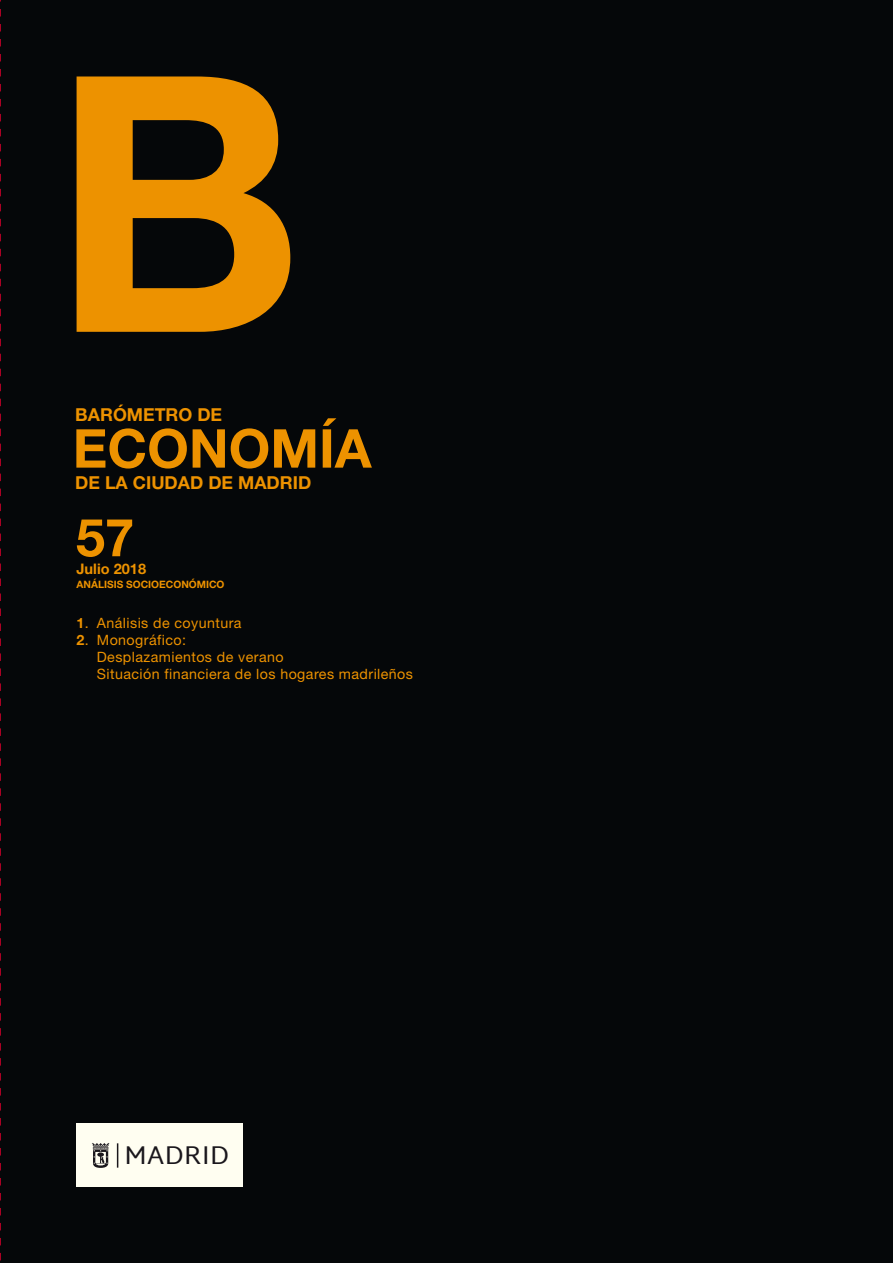
<style>
.page{position:relative;width:893px;height:1263px;background:#fff}
.page>*{position:absolute;margin:0;border:0;box-sizing:border-box;transform-origin:0 0}
.t1{font:700 357.45px "Helvetica Neue LT Std";color:#ed9200}
.t2{font:700 53.55px "Helvetica Neue LT Std";color:#ed9200}
.t3{font:700 52.5px "Helvetica Neue LT Std";color:#ed9200}
.t4{font:26.4px "Martel Sans";color:#1a171c}
.t5{font:700 17.85px "Helvetica Neue LT Std";color:#ed9200}
.t6{font:700 14.55px "Helvetica Neue LT Std";color:#ed9200}
.t7{font:14.25px/17.1px "Helvetica Neue LT Std";letter-spacing:.03em;color:#ed9200}
.t8{font:700 10.2px "Helvetica Neue LT Std";color:#ed9200}
.s1{font-weight:700}
</style>
<div class="page">
<div style="left:0;top:0;width:893px;height:1262px;background:#050709"></div>
<svg style="left:0;top:0;width:1px;height:1261px"></svg>
<div style="left:77px;top:1123px;width:166px;height:64px;background:#fffef1"></div>
<svg style="left:117px;top:1143px;width:1px;height:25px"></svg>
<svg style="left:92px;top:1143px;width:18px;height:25px"></svg>
<h1 class="t1" style="left:52px;top:76px;width:253px">B</h1>
<p class="t5" style="left:75px;top:408px;width:148px">BARÓMETRO DE</p>
<h2 class="t2" style="left:73px;top:429px;width:300px">ECONOMÍA</h2>
<p class="t5" style="left:75px;top:476px;width:237px">DE LA CIUDAD DE MADRID</p>
<h3 class="t3" style="left:76px;top:519px;width:60px">57</h3>
<p class="t6" style="left:77px;top:563px;width:71px">Julio 2018</p>
<p class="t8" style="left:77px;top:580px;width:150px">ANÁLISIS SOCIOECONÓMICO</p>
<p class="t7" style="left:77px;top:616px;width:167px"><span class="s1">1</span>. Análisis de coyuntura</p>
<p class="t7" style="left:97px;top:633px;width:318px;text-indent:-20px"><span class="s1">2</span>. Monográfico:<br>Desplazamientos de verano<br>Situación financiera de los hogares madrileños</p>
<h3 class="t4" style="left:124px;top:1139px;width:107px">MADRID</h3>
</div>
